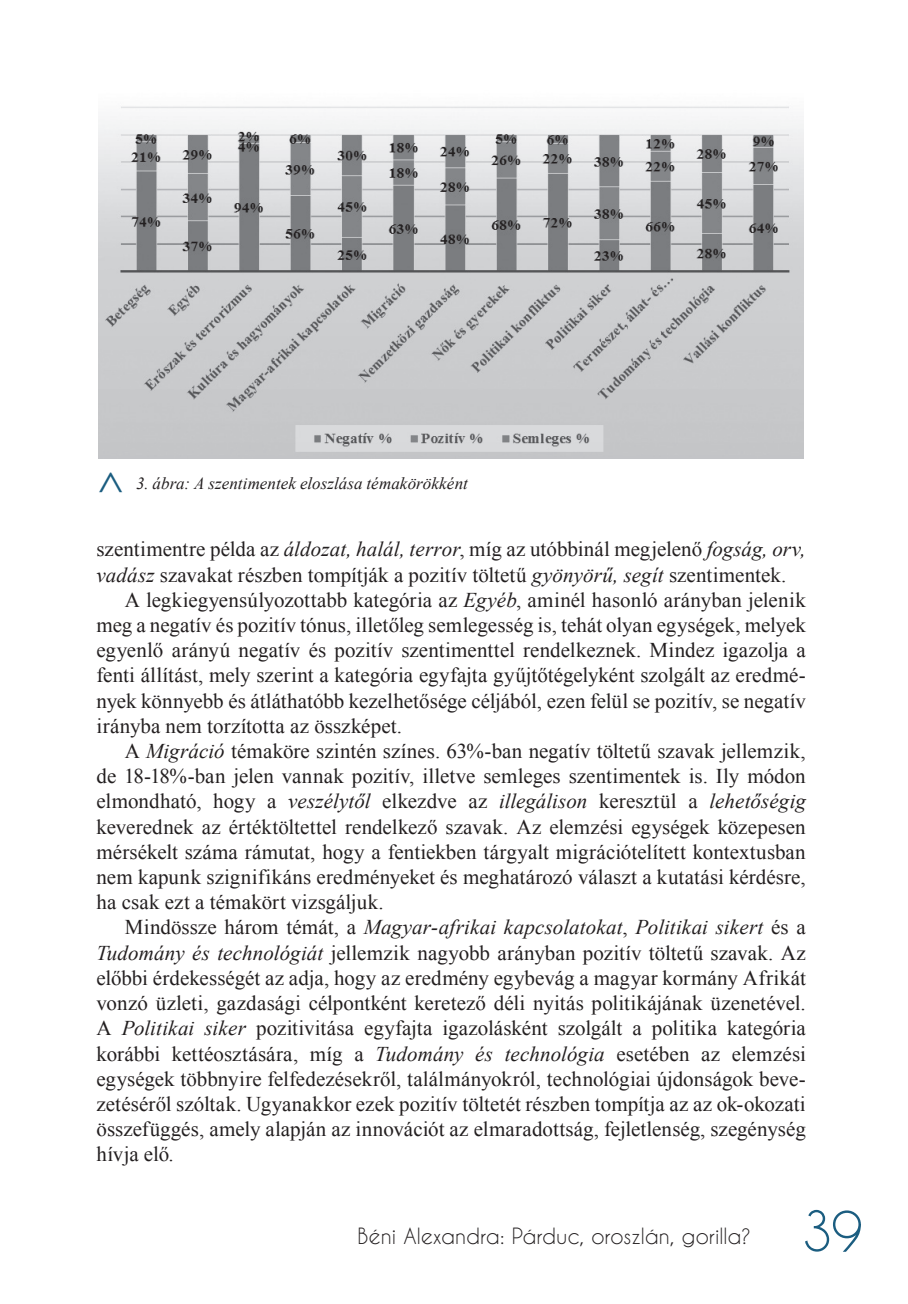
<style>
.page{position:relative;width:908px;height:1304px;background:#fff}
.page>*{position:absolute;margin:0;border:0;box-sizing:border-box;transform-origin:0 0}
.t1{font:52px "Caviar Dreams";color:#1b5d80}
.alcim_1{font:44px "Chantelli Antiqua";color:#1b5d80}
._4_kenyer{font:21px/25.2px "Times New Roman";color:#231f20;text-align:justify}
.t2{font:21px "Caviar Dreams";color:#231f20}
._4_kepalairas{font:italic 17px "Times New Roman";letter-spacing:.005em;color:#231f20}
.s1{font-style:italic}
</style>
<div class="page">
<img style="left:99px;top:106px;width:704px;height:353px">
<p class="alcim_1" style="left:141px;top:471px;width:25px;rotate:90deg">&lt;</p>
<p class="_4_kepalairas" style="left:136px;top:472px;width:333px">3. ábra: A szentimentek eloszlása témakörökként</p>
<p class="_4_kenyer" style="left:96px;top:537px;width:710px">szentimentre példa az <span class="s1">áldozat, halál, terror</span>, míg az utóbbinál megjelenő <span class="s1">fogság, orv, vadász</span> szavakat részben tompítják a pozitív töltetű <span class="s1">gyönyörű, segít</span> szentimentek.</p>
<p class="_4_kenyer" style="left:96px;top:587px;width:710px;text-indent:28px">A legkiegyensúlyozottabb kategória az <span class="s1">Egyéb</span>, aminél hasonló arányban jelenik meg a negatív és pozitív tónus, illetőleg semlegesség is, tehát olyan egységek, melyek egyenlő arányú negatív és pozitív szentimenttel rendelkeznek. Mindez igazolja a fenti állítást, mely szerint a kategória egyfajta gyűjtőtégelyként szolgált az eredmé&shy;nyek könnyebb és átláthatóbb kezelhetősége céljából, ezen felül se pozitív, se negatív irányba nem torzította az összképet.</p>
<p class="_4_kenyer" style="left:96px;top:738px;width:710px;text-indent:28px">A <span class="s1">Migráció</span> témaköre szintén színes. 63%-ban negatív töltetű szavak jellemzik, de 18-18%-ban jelen vannak pozitív, illetve semleges szentimentek is. Ily módon elmondható, hogy a <span class="s1">veszélytől</span> elkezdve az <span class="s1">illegálison</span> keresztül a <span class="s1">lehetőségig </span>keverednek az értéktöltettel rendelkező szavak. Az elemzési egységek közepesen mérsékelt száma rámutat, hogy a fentiekben tárgyalt migrációtelített kontextusban nem kapunk szignifikáns eredményeket és meghatározó választ a kutatási kérdésre, ha csak ezt a témakört vizsgáljuk.</p>
<p class="_4_kenyer" style="left:96px;top:915px;width:710px;text-indent:28px">Mindössze három témát, a <span class="s1">Magyar-afrikai kapcsolatokat</span>, <span class="s1">Politikai sikert</span> és a <span class="s1">Tudomány és technológiát</span> jellemzik nagyobb arányban pozitív töltetű szavak. Az előbbi érdekességét az adja, hogy az eredmény egybevág a magyar kormány Afrikát vonzó üzleti, gazdasági célpontként keretező déli nyitás politikájának üzenetével.<br>A <span class="s1">Politikai siker</span> pozitivitása egyfajta igazolásként szolgált a politika kategória korábbi kettéosztására, míg a <span class="s1">Tudomány és technológia</span> esetében az elemzési egységek többnyire felfedezésekről, találmányokról, technológiai újdonságok beve&shy;zetéséről szóltak. Ugyanakkor ezek pozitív töltetét részben tompítja az az ok-okozati összefüggés, amely alapján az innovációt az elmaradottság, fejletlenség, szegénység hívja elő.</p>
<p class="t2" style="left:357px;top:1224px;width:395px">Béni Alexandra: Párduc, oroszlán, gorilla?</p>
<h1 class="t1" style="left:800px;top:1200px;width:63px">39</h1>
</div>
